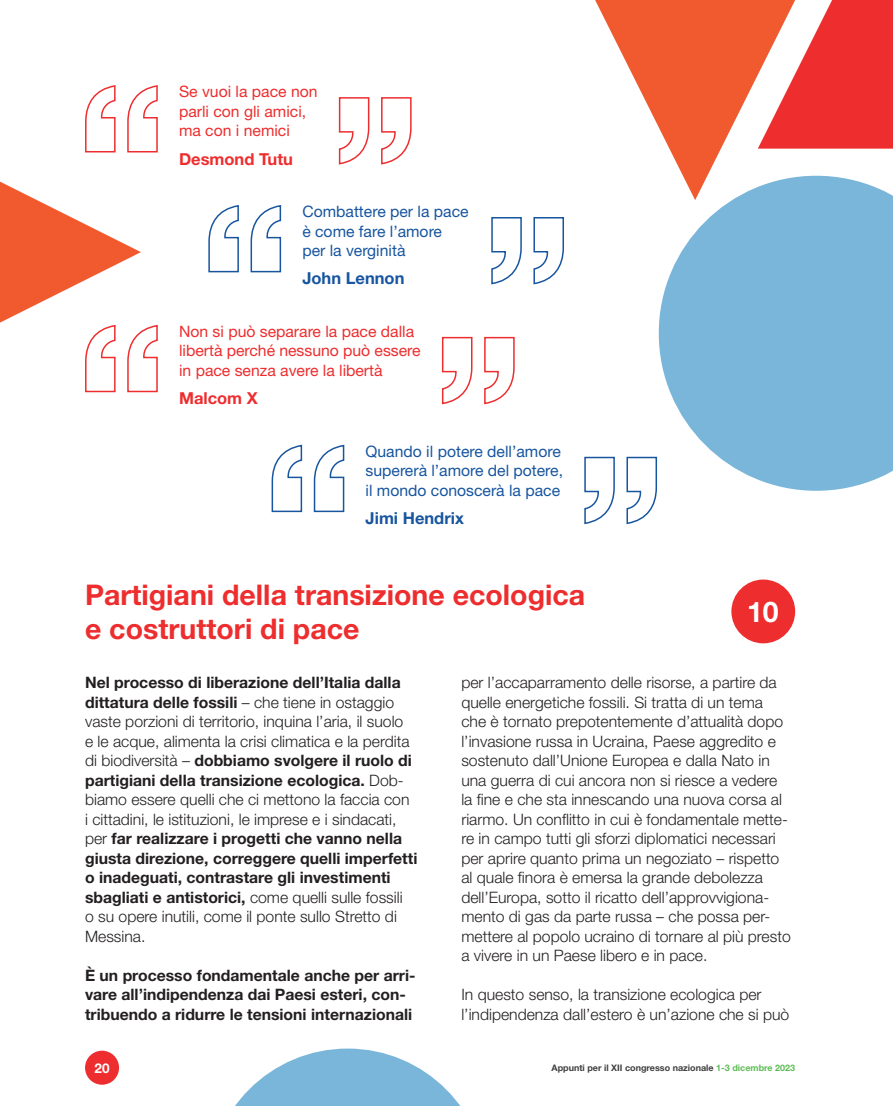
<style>
.page{position:relative;width:893px;height:1106px;background:#fff}
.page>*{position:absolute;margin:0;border:0;box-sizing:border-box;transform-origin:0 0}
.titolo{font:700 28.5px/34.2px "Helvetica Neue LT Std";color:#ee2d2e}
.t1{font:700 28.5px "Helvetica Neue LT Std";color:#fff}
.citazione{font:700 16.5px "Helvetica Neue LT Std";color:#18559f}
.citazione-2{font:700 16.5px "Helvetica Neue LT Std";color:#ee2d2e}
.testo{font:300 15.75px/19.5px "Helvetica Neue LT Std";color:#231f20}
.citazione-3{font:15.75px/19.5px "Helvetica Neue LT Std";color:#ee2d2e}
.citazione-4{font:15.75px/19.5px "Helvetica Neue LT Std";color:#18559f}
.testo-2{font:700 15.75px/19.5px "Helvetica Neue LT Std";color:#231f20}
.t2{font:700 13.5px "Helvetica Neue LT Std";color:#fff}
.t3{font:700 9px "Helvetica Neue LT Std";color:#3e3e3f}
.s1{font-weight:700}
.s2{color:#5ebc55}
</style>
<div class="page">
<svg style="left:442px;top:336px;width:73px;height:69px"></svg>
<svg style="left:271px;top:444px;width:74px;height:69px"></svg>
<svg style="left:584px;top:456px;width:74px;height:69px"></svg>
<svg style="left:85px;top:85px;width:73px;height:68px"></svg>
<svg style="left:338px;top:97px;width:74px;height:68px"></svg>
<svg style="left:208px;top:205px;width:74px;height:68px"></svg>
<svg style="left:491px;top:217px;width:73px;height:68px"></svg>
<div style="left:731px;top:579px;width:64px;height:64px;background:#ee2d2e;border-radius:50%"></div>
<svg style="left:595px;top:0;width:163px;height:176px;fill:#f1592f"></svg>
<svg style="left:758px;top:0;width:135px;height:149px"></svg>
<svg style="left:659px;top:176px;width:234px;height:315px;fill:#79b6da"></svg>
<svg style="left:0;top:182px;width:158px;height:211px"></svg>
<svg style="left:235px;top:1048px;width:225px;height:58px"></svg>
<div style="left:85px;top:1050px;width:34px;height:34px;background:#ee2d2e;border-radius:50%"></div>
<p class="citazione-3" style="left:179px;top:82px;width:140px">Se vuoi la pace non parli con gli amici, ma con i nemici</p>
<p class="citazione-2" style="left:179px;top:148px;width:115px">Desmond Tutu</p>
<p class="citazione-4" style="left:302px;top:201px;width:168px">Combattere per la pace è come fare l’amore per la verginità</p>
<p class="citazione" style="left:302px;top:268px;width:104px">John Lennon</p>
<p class="citazione-3" style="left:179px;top:321px;width:243px">Non si può separare la pace dalla libertà perché nessuno può essere in pace senza avere la libertà</p>
<p class="citazione-2" style="left:179px;top:388px;width:80px">Malcom X</p>
<p class="citazione-4" style="left:366px;top:441px;width:199px">Quando il potere dell’amore supererà l’amore del potere, il mondo conoscerà la pace</p>
<p class="citazione" style="left:366px;top:508px;width:100px">Jimi Hendrix</p>
<p class="titolo" style="left:85px;top:576px;width:502px">Partigiani della transizione ecologica e costruttori di pace</p>
<p class="t1" style="left:747px;top:594px;width:33px">10</p>
<p class="testo" style="left:85px;top:672px;width:334px"><span class="s1">Nel processo di liberazione dell’Italia dalla dittatura delle fossili</span> – che tiene in ostaggio vaste porzioni di territorio, inquina l’aria, il suolo<br>e le acque, alimenta la crisi climatica e la perdita di biodiversità – <span class="s1">dobbiamo svolgere il ruolo di partigiani della transizione ecologica.</span> Dob&shy;biamo essere quelli che ci mettono la faccia con<br>i cittadini, le istituzioni, le imprese e i sindacati, per <span class="s1">far realizzare i progetti che vanno nella giusta direzione, correggere quelli imperfetti o inadeguati, contrastare gli investimenti sbagliati e antistorici,</span> come quelli sulle fossili<br>o su opere inutili, come il ponte sullo Stretto di Messina.</p>
<p class="testo-2" style="left:85px;top:965px;width:332px">È un processo fondamentale anche per arri&shy;vare all’indipendenza dai Paesi esteri, con&shy;tribuendo a ridurre le tensioni internazionali</p>
<p class="testo" style="left:461px;top:672px;width:331px">per l’accaparramento delle risorse, a partire da quelle energetiche fossili. Si tratta di un tema che è tornato prepotentemente d’attualità dopo l’invasione russa in Ucraina, Paese aggredito e sostenuto dall’Unione Europea e dalla Nato in una guerra di cui ancora non si riesce a vedere la fine e che sta innescando una nuova corsa al riarmo. Un conflitto in cui è fondamentale mette&shy;re in campo tutti gli sforzi diplomatici necessari per aprire quanto prima un negoziato – rispetto al quale finora è emersa la grande debolezza dell’Europa, sotto il ricatto dell’approvvigiona&shy;mento di gas da parte russa – che possa per&shy;mettere al popolo ucraino di tornare al più presto a vivere in un Paese libero e in pace.</p>
<p class="testo" style="left:461px;top:984px;width:329px">In questo senso, la transizione ecologica per l’indipendenza dall’estero è un’azione che si può</p>
<p class="t2" style="left:95px;top:1059px;width:17px">20</p>
<p class="t3" style="left:552px;top:1062px;width:245px">Appunti per il XII congresso nazionale <span class="s2">1-3 dicembre 2023</span></p>
</div>
